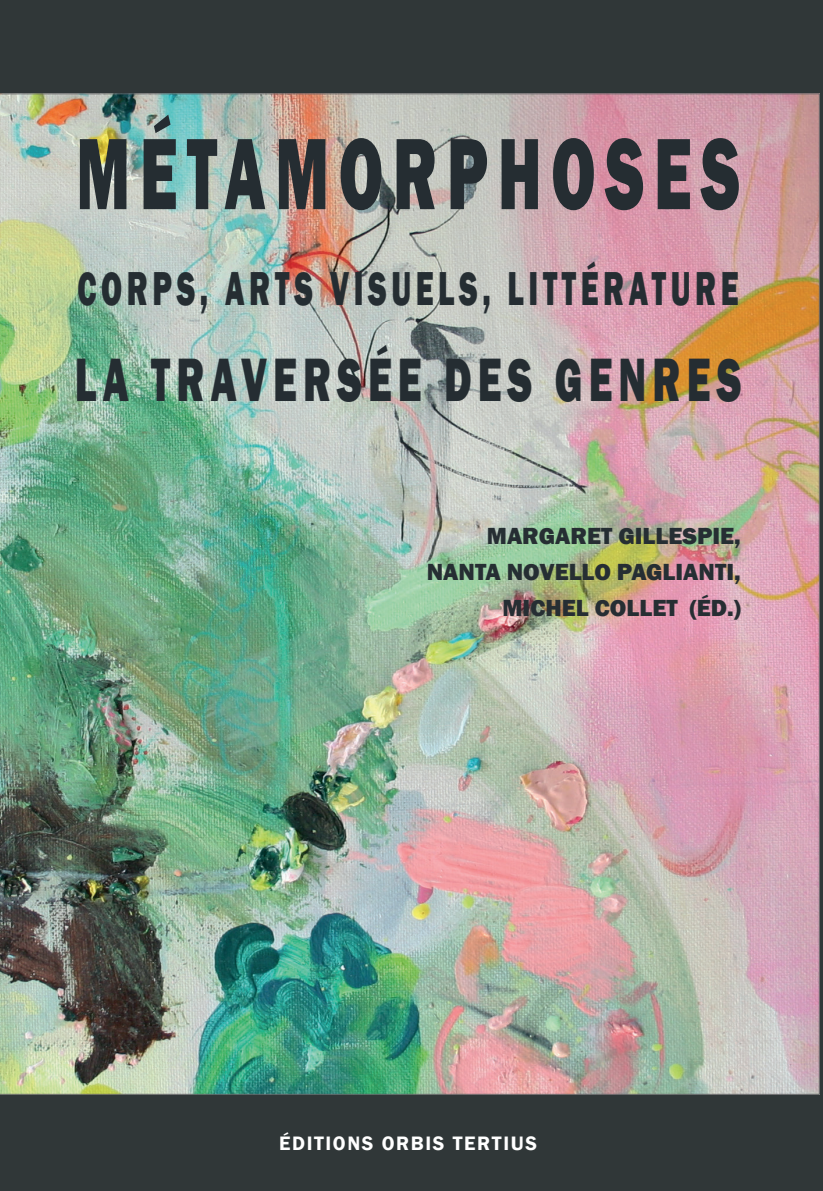
<style>
.page{position:relative;width:823px;height:1191px;background:#fff}
.page>*{position:absolute;margin:0;border:0;box-sizing:border-box;transform-origin:0 0}
.t1{font:800 105px "Franklin Gothic";letter-spacing:.15em;color:#252d32;scale:.61 1}
.t2{font:800 63px "Franklin Gothic";letter-spacing:.15em;color:#252d32;scale:.65 1}
.t3{font:800 49px "Franklin Gothic";letter-spacing:.15em;color:#252d32;scale:.62 1}
.t4{font:800 24px/36px "Franklin Gothic";color:#262e33;text-align:right}
.t5{font:600 20px "Franklin Gothic";letter-spacing:.08em;color:#fff}
</style>
<div class="page">
<div style="left:0;top:0;width:822px;height:1191px;background:#303738"></div>
<img style="left:0;top:94px;width:819px;height:1000px">
<h1 class="t1" style="left:76px;top:106px;width:1089px">MÉTAMORPHOSES</h1>
<h3 class="t3" style="left:77px;top:257px;width:1067px">CORPS, ARTS VISUELS, LITTÉRATURE</h3>
<h2 class="t2" style="left:75px;top:339px;width:1026px">LA TRAVERSÉE DES GENRES</h2>
<p class="t4" style="left:426px;top:518px;width:315px">MARGARET GILLESPIE,<br>NANTA NOVELLO PAGLIANTI,<br>MICHEL COLLET (ÉD.)</p>
<p class="t5" style="left:279px;top:1130px;width:259px">ÉDITIONS ORBIS TERTIUS</p>
</div>
